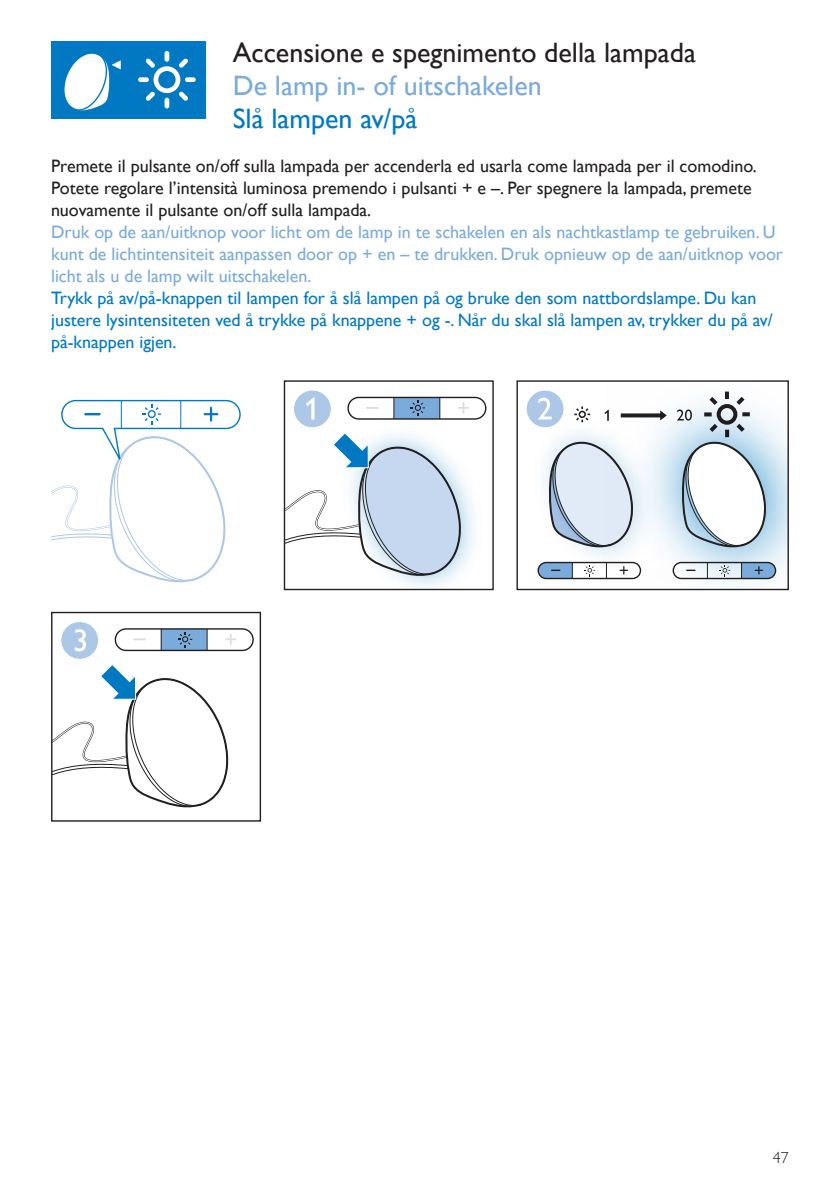
<style>
.page{position:relative;width:840px;height:1191px;background:#fff}
.page>*{position:absolute;margin:0;border:0;box-sizing:border-box;transform-origin:0 0}
.t1{font:28px "Gill Sans Alt One WGL";color:#231f20}
.t2{font:28px "Gill Sans Alt One WGL";color:#7aabdb}
.t3{font:28px "Gill Sans Alt One WGL";color:#0079c2}
.t4{font:18px/22px "Gill Sans Alt One WGL";color:#231f20}
.t5{font:18px/22px "Gill Sans Alt One WGL";color:#7aabdb}
.t6{font:18px/22px "Gill Sans Alt One WGL";color:#0079c2}
.t7{font:16px "Gill Sans Alt One WGL Light";color:#231f20}
</style>
<div class="page">
<div style="left:61px;top:400px;width:179px;height:29px;border:1px solid #0079c2;border-radius:14px"></div>
<svg style="left:51px;top:401px;width:175px;height:182px"></svg>
<svg style="left:283px;top:380px;width:211px;height:211px"></svg>
<svg style="left:51px;top:611px;width:210px;height:211px"></svg>
<svg style="left:516px;top:380px;width:273px;height:211px"></svg>
<div style="left:51px;top:41px;width:154px;height:77px;background:#0079c2"></div>
<svg style="left:64px;top:53px;width:57px;height:58px"></svg>
<div style="left:164px;top:51px;width:5px;height:11px;background:#fff;border-radius:2px"></div>
<div style="left:185px;top:77px;width:11px;height:5px;background:#fff;border-radius:2px"></div>
<div style="left:164px;top:98px;width:5px;height:10px;background:#fff;border-radius:2px"></div>
<div style="left:138px;top:77px;width:11px;height:5px;background:#fff;border-radius:2px"></div>
<svg style="left:145px;top:58px;width:43px;height:43px"></svg>
<h1 class="t1" style="left:232px;top:34px;width:464px">Accensione e spegnimento della lampada</h1>
<h1 class="t2" style="left:232px;top:67px;width:310px">De lamp in- of uitschakelen</h1>
<h1 class="t3" style="left:232px;top:100px;width:186px">Slå lampen av/på</h1>
<p class="t4" style="left:51px;top:155px;width:706px">Premete il pulsante on/off sulla lampada per accenderla ed usarla come lampada per il comodino.<br>Potete regolare l’intensità luminosa premendo i pulsanti + e –. Per spegnere la lampada, premete nuovamente il pulsante on/off sulla lampada.</p>
<p class="t5" style="left:51px;top:221px;width:733px">Druk op de aan/uitknop voor licht om de lamp in te schakelen en als nachtkastlamp te gebruiken. U kunt de lichtintensiteit aanpassen door op + en – te drukken. Druk opnieuw op de aan/uitknop voor licht als u de lamp wilt uitschakelen.</p>
<p class="t6" style="left:51px;top:287px;width:722px">Trykk på av/på-knappen til lampen for å slå lampen på og bruke den som nattbordslampe. Du kan justere lysintensiteten ved å trykke på knappene + og -. Når du skal slå lampen av, trykker du på av/ på-knappen igjen.</p>
<p class="t7" style="left:772px;top:1147px;width:17px">47</p>
</div>
